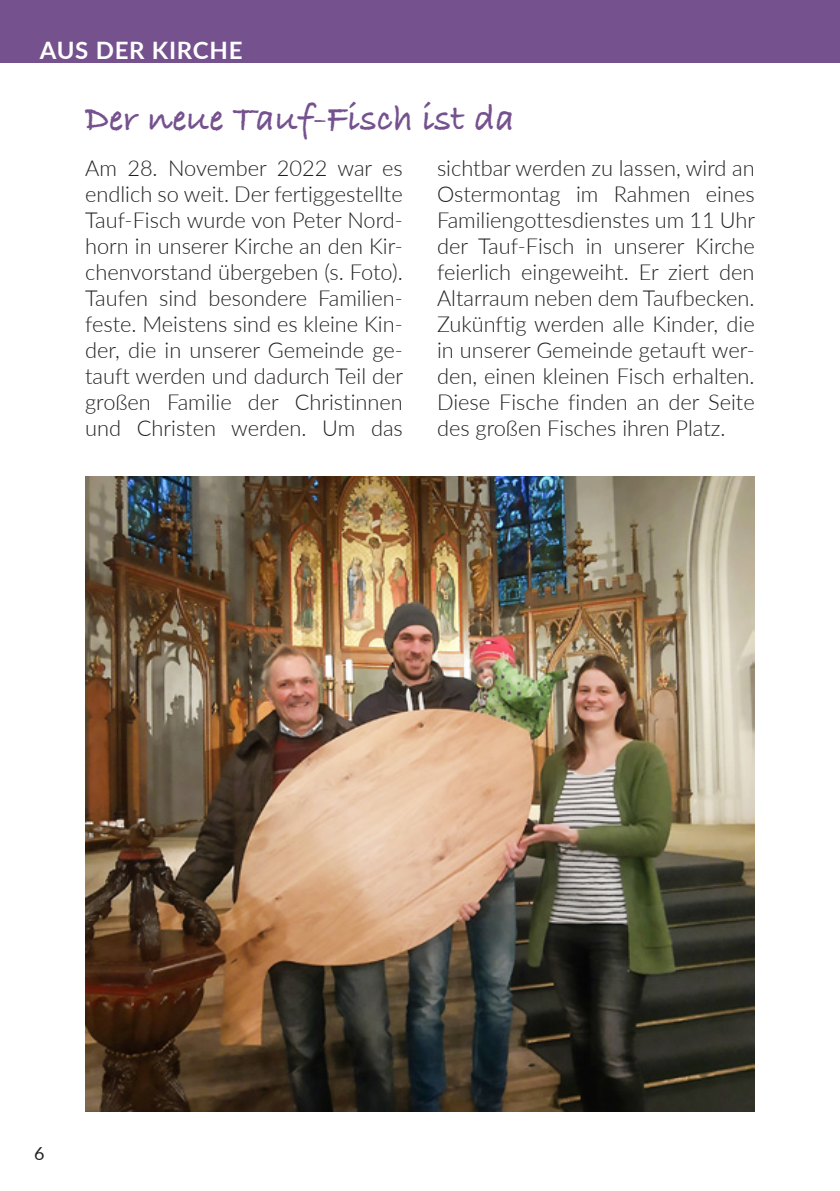
<style>
.page{position:relative;width:840px;height:1191px;background:#fff}
.page>*{position:absolute;margin:0;border:0;box-sizing:border-box;transform-origin:0 0}
.Head{font:700 38px "Bradley Hand ITCTT";color:#75518e}
.Rubrik_weiß_oben_rec{font:700 24px "Lato";letter-spacing:.03em;color:#fff}
.Fließ_mit_Abstand{font:300 22px/26px "Lato";color:#231f20}
.t1{font:18px "Lato";color:#231f20}
</style>
<div class="page">
<img style="left:85px;top:476px;width:669px;height:635px">
<div style="left:0;top:0;width:839px;height:62px;background:#75518e"></div>
<p class="Rubrik_weiß_oben_rec" style="left:40px;top:33px;width:204px">AUS DER KIRCHE</p>
<p class="Head" style="left:85px;top:89px;width:430px">Der neue Tauf-Fisch ist da</p>
<p class="Fließ_mit_Abstand" style="left:85px;top:154px;width:319px">Am 28. November 2022 war es endlich so weit. Der fertiggestellte<br>Tauf-Fisch wurde von Peter Nord&shy;horn in unserer Kirche an den Kir&shy;chenvorstand übergeben (s. Foto).<br>Taufen sind besondere Familien&shy;feste. Meistens sind es kleine Kin&shy;der, die in unserer Gemeinde ge&shy;tauft werden und dadurch Teil der großen Familie der Christinnen und Christen werden. Um das</p>
<p class="Fließ_mit_Abstand" style="left:437px;top:154px;width:319px">sichtbar werden zu lassen, wird an Ostermontag im Rahmen eines Familiengottesdienstes um 11 Uhr der Tauf-Fisch in unserer Kirche feierlich eingeweiht. Er ziert den Altarraum neben dem Taufbecken.<br>Zukünftig werden alle Kinder, die in unserer Gemeinde getauft wer&shy;den, einen kleinen Fisch erhalten.<br>Diese Fische finden an der Seite des großen Fisches ihren Platz.</p>
<p class="t1" style="left:34px;top:1140px;width:12px">6</p>
</div>
